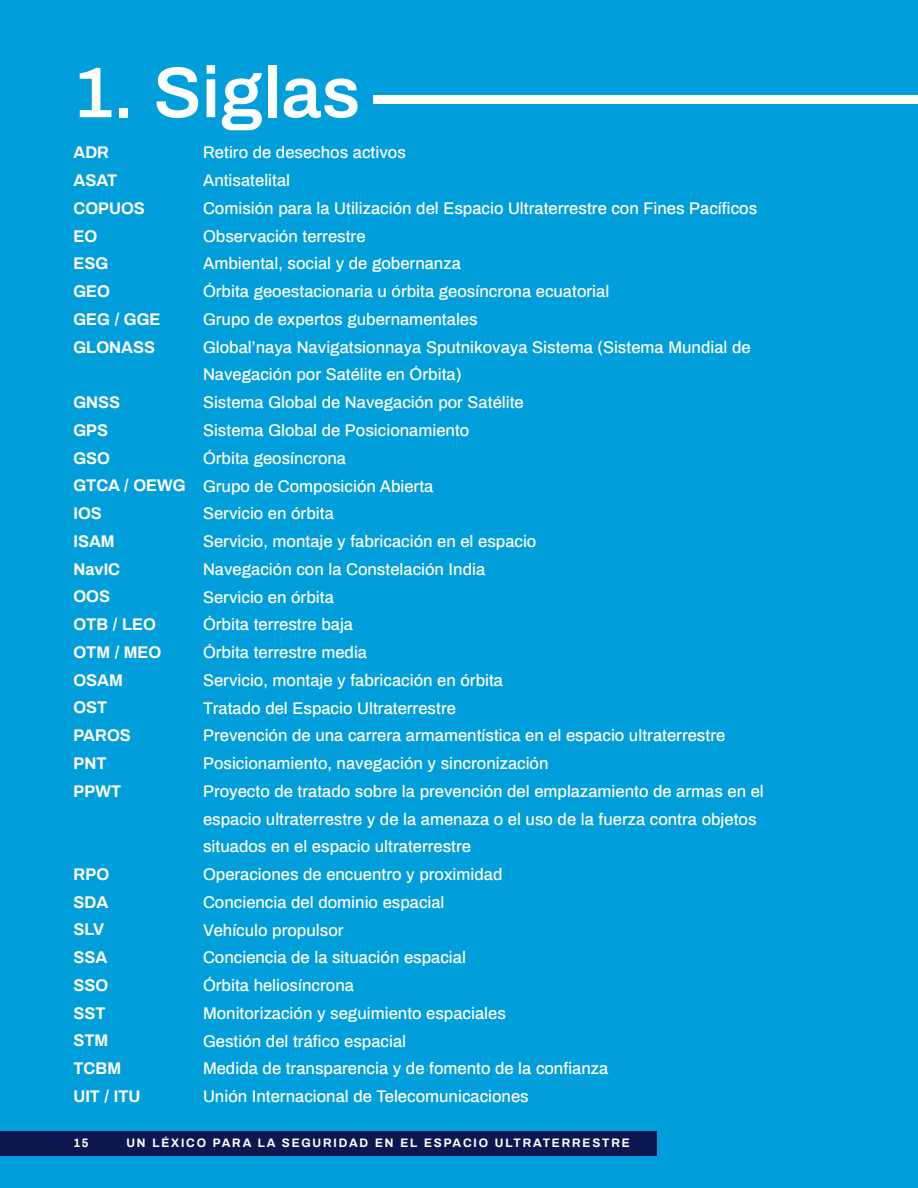
<style>
.page{position:relative;width:918px;height:1188px;background:#009edb}
.page>*{position:absolute;margin:0;border:0;box-sizing:border-box;transform-origin:0 0}
.t1{font:600 72px "Archivo";color:#fff}
.t2{font:500 16.5px/27.8px "Archivo";color:#fff}
.t3{font:700 16.5px/27.8px "Archivo";color:#fff}
.t4{font:700 12px "Archivo";letter-spacing:.15em;color:#fff}
</style>
<div class="page">
<div style="left:374px;top:95px;width:544px;height:9px;background:#fff"></div>
<div style="left:0;top:1131px;width:657px;height:25px;background:#0d174f"></div>
<h1 class="t1" style="left:73px;top:39px;width:288px">1. Siglas</h1>
<p class="t3" style="left:73px;top:138px;width:89px">ADR<br>ASAT<br>COPUOS<br>EO<br>ESG<br>GEO<br>GEG / GGE<br>GLONASS</p>
<p class="t2" style="left:203px;top:138px;width:562px">Retiro de desechos activos<br>Antisatelital<br>Comisión para la Utilización del Espacio Ultraterrestre con Fines Pacíficos Observación terrestre<br>Ambiental, social y de gobernanza<br>Órbita geoestacionaria u órbita geosíncrona ecuatorial<br>Grupo de expertos gubernamentales<br>Global’naya Navigatsionnaya Sputnikovaya Sistema (Sistema Mundial de Navegación por Satélite en Órbita)<br>Sistema Global de Navegación por Satélite<br>Sistema Global de Posicionamiento<br>Órbita geosíncrona<br>Grupo de Composición Abierta<br>Servicio en órbita<br>Servicio, montaje y fabricación en el espacio<br>Navegación con la Constelación India<br>Servicio en órbita<br>Órbita terrestre baja<br>Órbita terrestre media<br>Servicio, montaje y fabricación en órbita<br>Tratado del Espacio Ultraterrestre<br>Prevención de una carrera armamentística en el espacio ultraterrestre Posicionamiento, navegación y sincronización<br>Proyecto de tratado sobre la prevención del emplazamiento de armas en el espacio ultraterrestre y de la amenaza o el uso de la fuerza contra objetos situados en el espacio ultraterrestre<br>Operaciones de encuentro y proximidad<br>Conciencia del dominio espacial<br>Vehículo propulsor<br>Conciencia de la situación espacial<br>Órbita heliosíncrona<br>Monitorización y seguimiento espaciales<br>Gestión del tráfico espacial<br>Medida de transparencia y de fomento de la confianza<br>Unión Internacional de Telecomunicaciones</p>
<p class="t3" style="left:73px;top:388px;width:114px">GNSS<br>GPS<br>GSO<br>GTCA / OEWG<br>IOS<br>ISAM<br>NavIC<br>OOS<br>OTB / LEO<br>OTM / MEO<br>OSAM<br>OST<br>PAROS<br>PNT<br>PPWT</p>
<p class="t3" style="left:73px;top:860px;width:68px">RPO<br>SDA<br>SLV<br>SSA<br>SSO<br>SST<br>STM<br>TCBM<br>UIT / ITU</p>
<p class="t4" style="left:73px;top:1135px;width:17px">15</p>
<p class="t4" style="left:126px;top:1135px;width:505px">UN LÉXICO PARA LA SEGURIDAD EN EL ESPACIO ULTRATERRESTRE</p>
</div>
